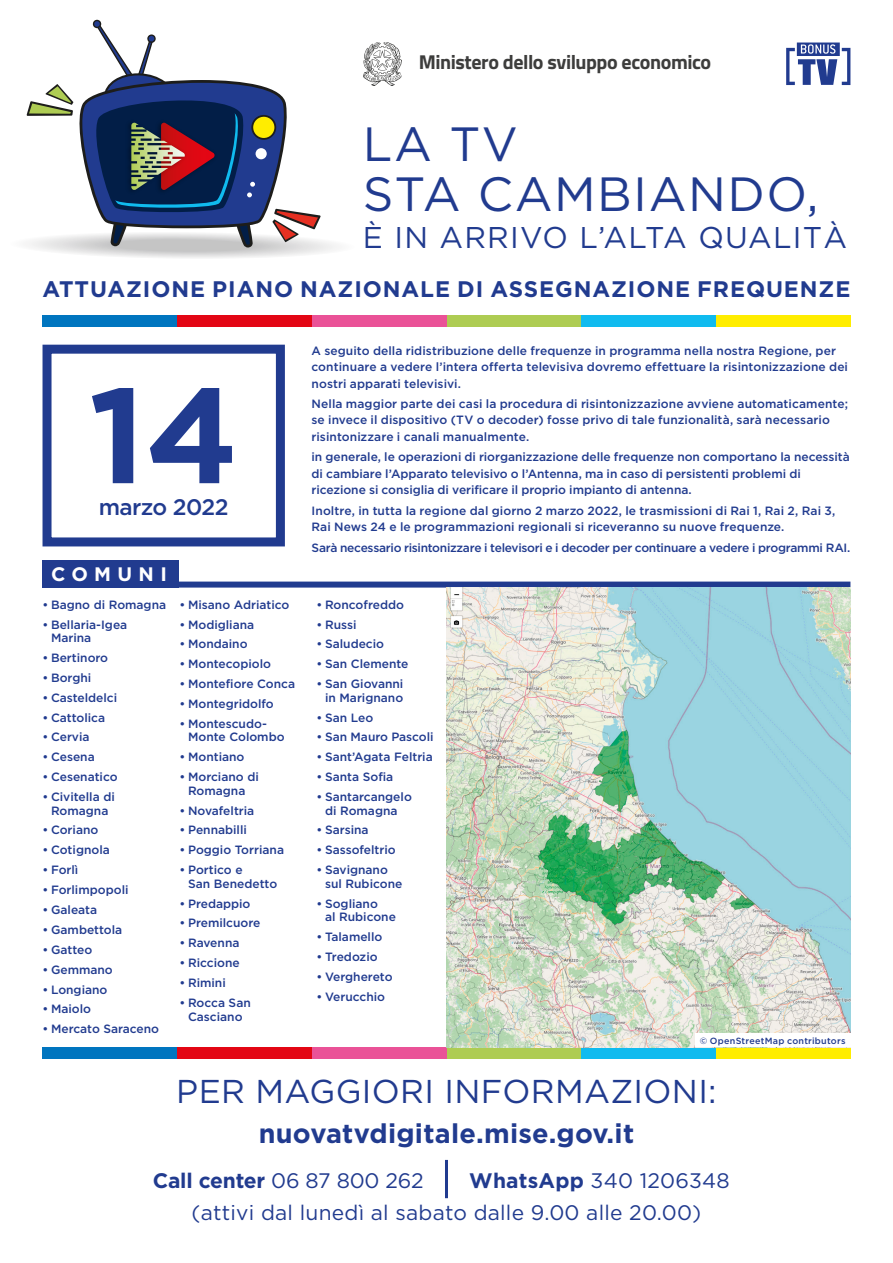
<style>
.page{position:relative;width:893px;height:1263px;background:#fff}
.page>*{position:absolute;margin:0;border:0;box-sizing:border-box;transform-origin:0 0}
.t1{font:700 135px "Gotham HTF";color:#213b8f}
.t2{font:48px/49.5px "Gotham HTF";letter-spacing:.03em;color:#213b8f}
.t3{font:33px "Gotham HTF";letter-spacing:.01em;color:#213b8f}
.t4{font:30px "Gotham HTF";letter-spacing:.04em;color:#213b8f}
.t5{font:700 27px "Gotham HTF";letter-spacing:.01em;color:#213b8f}
.t6{font:700 22.5px "Gotham HTF";letter-spacing:.04em;color:#213b8f}
.t7{font:500 22.5px "Gotham HTF";letter-spacing:-.025em;color:#213b8f}
.t8{font:21px "Gotham HTF";letter-spacing:.01em;color:#213b8f}
.t9{font:700 21px "Gotham HTF";letter-spacing:-.01em;color:#213b8f}
.t10{font:700 20.1px "Titillium";letter-spacing:-.02em;color:#3d3d3c}
.t11{font:700 19.5px "Gotham HTF";letter-spacing:.325em;color:#fff}
.t12{font:500 12px/13.5px "Gotham HTF";color:#213b8f}
.t13{font:500 12px "Gotham HTF";letter-spacing:-.025em;color:#213b8f}
.t14{font:500 9px "Gotham HTF";letter-spacing:.03em;color:#213b8f}
.s1{font-weight:400}
.s2{font-weight:700}
</style>
<div class="page">
<svg style="left:26px;top:20px;width:311px;height:238px"></svg>
<hr style="left:445px;top:1160px;width:3px;height:38px;background:#213b8f">
<div style="left:716px;top:1047px;width:134px;height:11px;background:#ffed00"></div>
<div style="left:581px;top:1047px;width:135px;height:11px;background:#10bbef"></div>
<div style="left:446px;top:1047px;width:135px;height:11px;background:#aecc53"></div>
<div style="left:312px;top:1047px;width:134px;height:11px;background:#ea5297"></div>
<div style="left:177px;top:1047px;width:135px;height:11px;background:#e30614"></div>
<div style="left:43px;top:1047px;width:134px;height:11px;background:#0075bf"></div>
<div style="left:716px;top:316px;width:134px;height:11px;background:#ffed00"></div>
<div style="left:581px;top:316px;width:135px;height:11px;background:#10bbef"></div>
<div style="left:446px;top:316px;width:135px;height:11px;background:#aecc53"></div>
<div style="left:312px;top:316px;width:134px;height:11px;background:#ea5297"></div>
<div style="left:177px;top:316px;width:135px;height:11px;background:#e30614"></div>
<div style="left:43px;top:316px;width:134px;height:11px;background:#0075bf"></div>
<svg style="left:363px;top:43px;width:39px;height:42px"></svg>
<div style="left:43px;top:345px;width:242px;height:201px;background:#fff;border:9px solid #213b8f"></div>
<div style="left:43px;top:560px;width:136px;height:28px;background:#213b8f"></div>
<div style="left:144px;top:582px;width:706px;height:6px;background:#213b8f"></div>
<svg style="left:786px;top:43px;width:64px;height:42px"></svg>
<img style="left:446px;top:588px;width:404px;height:459px">
<div style="left:695px;top:1034px;width:155px;height:13px;background:#fff"></div>
<h3 class="t10" style="left:419px;top:47px;width:294px">Ministero dello sviluppo economico</h3>
<h2 class="t2" style="left:363px;top:119px;width:457px">LA TV<br>STA CAMBIANDO,</h2>
<h3 class="t4" style="left:363px;top:221px;width:486px">È IN ARRIVO L’ALTA QUALITÀ</h3>
<h3 class="t6" style="left:43px;top:276px;width:809px">ATTUAZIONE PIANO NAZIONALE DI ASSEGNAZIONE FREQUENZE</h3>
<h1 class="t1" style="left:89px;top:357px;width:151px">14</h1>
<h3 class="t7" style="left:99px;top:494px;width:131px">marzo 2022</h3>
<h3 class="t11" style="left:51px;top:563px;width:117px">COMUNI</h3>
<p class="t12" style="left:43px;top:597px;width:125px">• Bagno di Romagna</p>
<p class="t12" style="left:51px;top:617px;width:78px;text-indent:-9px">• Bellaria-Igea<br>Marina</p>
<p class="t12" style="left:43px;top:651px;width:67px">• Bertinoro</p>
<p class="t12" style="left:43px;top:670px;width:50px">• Borghi</p>
<p class="t12" style="left:43px;top:690px;width:76px">• Casteldelci</p>
<p class="t12" style="left:43px;top:710px;width:64px">• Cattolica</p>
<p class="t12" style="left:43px;top:730px;width:49px">• Cervia</p>
<p class="t12" style="left:43px;top:750px;width:54px">• Cesena</p>
<p class="t12" style="left:43px;top:770px;width:77px">• Cesenatico</p>
<p class="t12" style="left:43px;top:790px;width:74px;text-align:center">• Civitella di<br>Romagna</p>
<p class="t12" style="left:43px;top:823px;width:57px">• Coriano</p>
<p class="t12" style="left:43px;top:843px;width:69px">• Cotignola</p>
<p class="t12" style="left:43px;top:863px;width:37px">• Forlì</p>
<p class="t12" style="left:43px;top:883px;width:88px">• Forlimpopoli</p>
<p class="t12" style="left:43px;top:903px;width:56px">• Galeata</p>
<p class="t12" style="left:43px;top:922px;width:81px">• Gambettola</p>
<p class="t12" style="left:43px;top:942px;width:51px">• Gatteo</p>
<p class="t12" style="left:43px;top:962px;width:72px">• Gemmano</p>
<p class="t12" style="left:43px;top:982px;width:66px">• Longiano</p>
<p class="t12" style="left:43px;top:1002px;width:50px">• Maiolo</p>
<p class="t12" style="left:43px;top:1022px;width:118px">• Mercato Saraceno</p>
<p class="t12" style="left:180px;top:597px;width:111px">• Misano Adriatico</p>
<p class="t12" style="left:180px;top:617px;width:76px">• Modigliana</p>
<p class="t12" style="left:180px;top:637px;width:70px">• Mondaino</p>
<p class="t12" style="left:180px;top:657px;width:93px">• Montecopiolo</p>
<p class="t12" style="left:180px;top:677px;width:117px">• Montefiore Conca</p>
<p class="t12" style="left:180px;top:697px;width:96px">• Montegridolfo</p>
<p class="t12" style="left:188px;top:717px;width:98px;text-indent:-9px">• Montescudo-<br>Monte Colombo</p>
<p class="t12" style="left:180px;top:750px;width:66px">• Montiano</p>
<p class="t12" style="left:180px;top:770px;width:81px;text-align:center">• Morciano di<br>Romagna</p>
<p class="t12" style="left:180px;top:803px;width:76px">• Novafeltria</p>
<p class="t12" style="left:180px;top:823px;width:69px">• Pennabilli</p>
<p class="t12" style="left:180px;top:843px;width:106px">• Poggio Torriana</p>
<p class="t12" style="left:188px;top:863px;width:91px;text-indent:-9px">• Portico e<br>San Benedetto</p>
<p class="t12" style="left:180px;top:896px;width:72px">• Predappio</p>
<p class="t12" style="left:180px;top:916px;width:82px">• Premilcuore</p>
<p class="t12" style="left:180px;top:936px;width:61px">• Ravenna</p>
<p class="t12" style="left:180px;top:956px;width:62px">• Riccione</p>
<p class="t12" style="left:180px;top:976px;width:48px">• Rimini</p>
<p class="t12" style="left:180px;top:996px;width:73px;text-align:center">• Rocca San<br>Casciano</p>
<p class="t12" style="left:312px;top:342px;width:538px;line-height:16.4px">A seguito della ridistribuzione delle frequenze in programma nella nostra Regione, per continuare a vedere l’intera offerta televisiva dovremo effettuare la risintonizzazione dei nostri apparati televisivi.</p>
<p class="t12" style="left:312px;top:395px;width:538px;line-height:16.4px">Nella maggior parte dei casi la procedura di risintonizzazione avviene automaticamente; se invece il dispositivo (TV o decoder) fosse privo di tale funzionalità, sarà necessario risintonizzare i canali manualmente.</p>
<p class="t12" style="left:312px;top:449px;width:540px;line-height:16.4px">in generale, le operazioni di riorganizzazione delle frequenze non comportano la necessità di cambiare l’Apparato televisivo o l’Antenna, ma in caso di persistenti problemi di ricezione si consiglia di verificare il proprio impianto di antenna.</p>
<p class="t12" style="left:312px;top:502px;width:525px;line-height:16.4px">Inoltre, in tutta la regione dal giorno 2 marzo 2022, le trasmissioni di Rai 1, Rai 2, Rai 3,<br>Rai News 24 e le programmazioni regionali si riceveranno su nuove frequenze.</p>
<p class="t13" style="left:312px;top:541px;width:540px">Sarà necessario risintonizzare i televisori e i decoder per continuare a vedere i programmi RAI.</p>
<p class="t12" style="left:317px;top:597px;width:89px">• Roncofreddo</p>
<p class="t12" style="left:317px;top:617px;width:41px">• Russi</p>
<p class="t12" style="left:317px;top:637px;width:69px">• Saludecio</p>
<p class="t12" style="left:317px;top:657px;width:93px">• San Clemente</p>
<p class="t12" style="left:317px;top:677px;width:88px;text-align:right">• San Giovanni in Marignano</p>
<p class="t12" style="left:317px;top:710px;width:58px">• San Leo</p>
<p class="t12" style="left:317px;top:730px;width:119px">• San Mauro Pascoli</p>
<p class="t12" style="left:317px;top:750px;width:118px">• Sant’Agata Feltria</p>
<p class="t12" style="left:317px;top:770px;width:78px">• Santa Sofia</p>
<p class="t12" style="left:317px;top:790px;width:97px;text-align:center">• Santarcangelo di Romagna</p>
<p class="t12" style="left:317px;top:823px;width:54px">• Sarsina</p>
<p class="t12" style="left:317px;top:843px;width:81px">• Sassofeltrio</p>
<p class="t12" style="left:325px;top:863px;width:79px;text-indent:-9px">• Savignano sul Rubicone</p>
<p class="t12" style="left:325px;top:896px;width:72px;text-indent:-9px">• Sogliano<br>al Rubicone</p>
<p class="t12" style="left:317px;top:930px;width:67px">• Talamello</p>
<p class="t12" style="left:317px;top:949px;width:63px">• Tredozio</p>
<p class="t12" style="left:317px;top:969px;width:78px">• Verghereto</p>
<p class="t12" style="left:317px;top:989px;width:70px">• Verucchio</p>
<p class="t14" style="left:700px;top:1036px;width:147px">© OpenStreetMap contributors</p>
<h3 class="t3" style="left:176px;top:1073px;width:542px">PER MAGGIORI INFORMAZIONI:</h3>
<h3 class="t5" style="left:259px;top:1118px;width:377px">nuovatvdigitale.mise.gov.it</h3>
<h3 class="t9" style="left:153px;top:1168px;width:272px">Call center <span class="s1">06 87 800 262</span></h3>
<h3 class="t8" style="left:469px;top:1169px;width:262px"><span class="s2">WhatsApp</span> 340 1206348</h3>
<h3 class="t8" style="left:192px;top:1201px;width:511px">(attivi dal lunedì al sabato dalle 9.00 alle 20.00)</h3>
</div>
